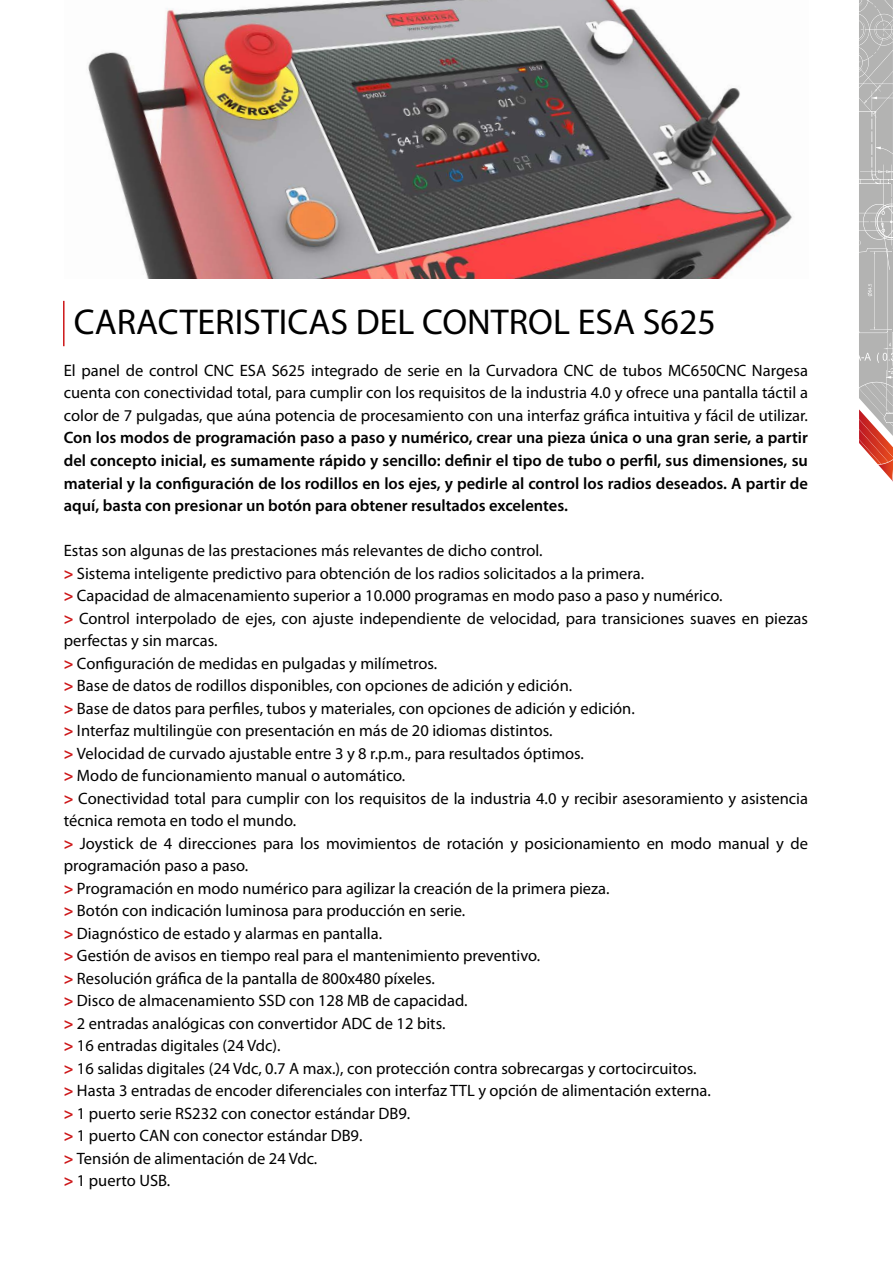
<style>
.page{position:relative;width:893px;height:1263px;background:#fff}
.page>*{position:absolute;margin:0;border:0;box-sizing:border-box;transform-origin:0 0}
.t1{font:36px "Myriad Pro";color:#000}
.t2{font:16.5px/22.5px "Myriad Pro";color:#000;text-align:justify}
.t3{font:600 16.5px/22.5px "Myriad Pro";color:#000;text-align:justify}
.s1{font-weight:700;color:#cd1719}
</style>
<div class="page">
<svg style="left:859px;top:0;width:34px;height:481px"></svg>
<img style="left:88px;top:0;width:704px;height:279px">
<hr style="left:63px;top:301px;width:2px;height:45px;background:#cd1719">
<h1 class="t1" style="left:74px;top:300px;width:644px">CARACTERISTICAS DEL CONTROL ESA S625</h1>
<p class="t2" style="left:64px;top:359px;width:746px">El panel de control CNC ESA S625 integrado de serie en la Curvadora CNC de tubos MC650CNC Nargesa cuenta con conectividad total, para cumplir con los requisitos de la industria 4.0 y ofrece una pantalla táctil a color de 7 pulgadas, que aúna potencia de procesamiento con una interfaz gráfica intuitiva y fácil de utilizar.</p>
<p class="t3" style="left:64px;top:426px;width:746px">Con los modos de programación paso a paso y numérico, crear una pieza única o una gran serie, a partir del concepto inicial, es sumamente rápido y sencillo: definir el tipo de tubo o perfil, sus dimensiones, su material y la configuración de los rodillos en los ejes, y pedirle al control los radios deseados. A partir de aquí, basta con presionar un botón para obtener resultados excelentes.</p>
<p class="t2" style="left:64px;top:539px;width:746px;text-align:left">Estas son algunas de las prestaciones más relevantes de dicho control.<br><span class="s1">&gt;</span> Sistema inteligente predictivo para obtención de los radios solicitados a la primera.<br><span class="s1">&gt;</span> Capacidad de almacenamiento superior a 10.000 programas en modo paso a paso y numérico.<br><span class="s1">&gt;</span> Control interpolado de ejes, con ajuste independiente de velocidad, para transiciones suaves en piezas perfectas y sin marcas.<br><span class="s1">&gt;</span> Configuración de medidas en pulgadas y milímetros.<br><span class="s1">&gt;</span> Base de datos de rodillos disponibles, con opciones de adición y edición.<br><span class="s1">&gt;</span> Base de datos para perfiles, tubos y materiales, con opciones de adición y edición.<br><span class="s1">&gt;</span> Interfaz multilingüe con presentación en más de 20 idiomas distintos.<br><span class="s1">&gt;</span> Velocidad de curvado ajustable entre 3 y 8 r.p.m., para resultados óptimos.<br><span class="s1">&gt;</span> Modo de funcionamiento manual o automático.<br><span class="s1">&gt;</span> Conectividad total para cumplir con los requisitos de la industria 4.0 y recibir asesoramiento y asistencia técnica remota en todo el mundo.<br><span class="s1">&gt;</span> Joystick de 4 direcciones para los movimientos de rotación y posicionamiento en modo manual y de programación paso a paso.<br><span class="s1">&gt;</span> Programación en modo numérico para agilizar la creación de la primera pieza.<br><span class="s1">&gt;</span> Botón con indicación luminosa para producción en serie.<br><span class="s1">&gt;</span> Diagnóstico de estado y alarmas en pantalla.<br><span class="s1">&gt;</span> Gestión de avisos en tiempo real para el mantenimiento preventivo.<br><span class="s1">&gt;</span> Resolución gráfica de la pantalla de 800x480 píxeles.<br><span class="s1">&gt;</span> Disco de almacenamiento SSD con 128 MB de capacidad.<br><span class="s1">&gt;</span> 2 entradas analógicas con convertidor ADC de 12 bits.<br><span class="s1">&gt;</span> 16 entradas digitales (24 Vdc).<br><span class="s1">&gt;</span> 16 salidas digitales (24 Vdc, 0.7 A max.), con protección contra sobrecargas y cortocircuitos.<br><span class="s1">&gt;</span> Hasta 3 entradas de encoder diferenciales con interfaz TTL y opción de alimentación externa.<br><span class="s1">&gt;</span> 1 puerto serie RS232 con conector estándar DB9.<br><span class="s1">&gt;</span> 1 puerto CAN con conector estándar DB9.<br><span class="s1">&gt;</span> Tensión de alimentación de 24 Vdc.<br><span class="s1">&gt;</span> 1 puerto USB.</p>
</div>
